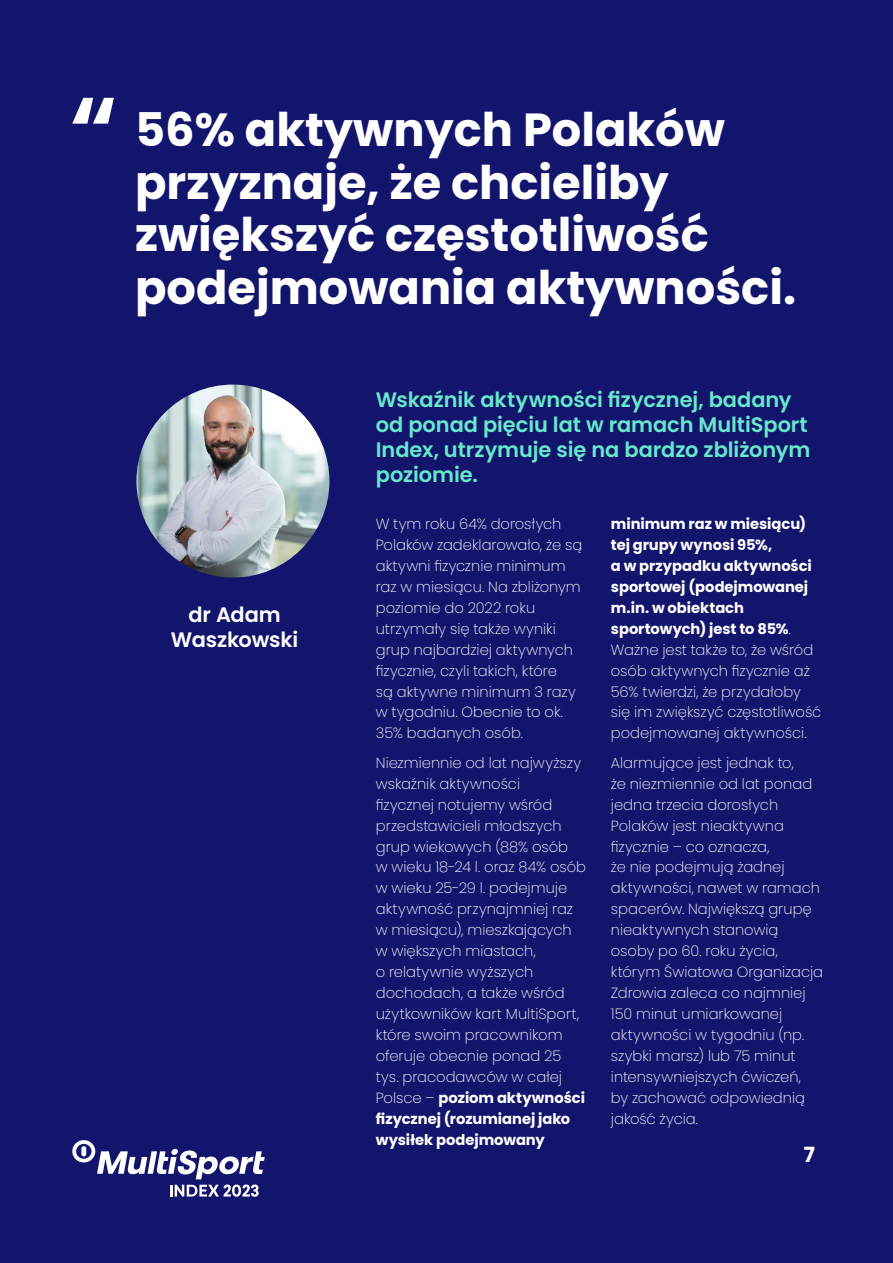
<style>
.page{position:relative;width:893px;height:1263px;background:#13156d}
.page>*{position:absolute;margin:0;border:0;box-sizing:border-box;transform-origin:0 0}
.Cytat_BIG{font:700 46.35px/52.3px "Poppins";color:#fff}
.BODY_heading{font:600 21px/25px "Poppins";letter-spacing:-.005em;color:#66e9ca}
.Expert_name{font:600 21px/25px "Poppins";letter-spacing:-.005em;color:#fff;text-align:center}
.t1{font:700 21px "Poppins";color:#fff}
.BODY_tekst{font:200 14.7px/21px "Poppins";color:#fff}
.s1{font-weight:700}
</style>
<div class="page">
<svg style="left:72px;top:1140px;width:193px;height:57px"></svg>
<img style="left:136px;top:385px;width:193px;height:192px;border-radius:96px">
<svg style="left:72px;top:98px;width:42px;height:26px"></svg>
<p class="Cytat_BIG" style="left:135px;top:104px;width:662px">56% aktywnych Polaków przyznaje, że chcieliby zwiększyć częstotliwość podejmowania aktywności.</p>
<p class="Expert_name" style="left:171px;top:602px;width:129px">dr Adam<br>Waszkowski</p>
<p class="BODY_heading" style="left:376px;top:387px;width:436px">Wskaźnik aktywności fizycznej, badany od ponad pięciu lat w ramach MultiSport<br>Index, utrzymuje się na bardzo zbliżonym poziomie.</p>
<p class="BODY_tekst" style="left:376px;top:513px;width:208px">W tym roku 64% dorosłych<br>Polaków zadeklarowało, że są aktywni fizycznie minimum raz w miesiącu. Na zbliżonym poziomie do 2022 roku utrzymały się także wyniki grup najbardziej aktywnych fizycznie, czyli takich, które<br>są aktywne minimum 3 razy w tygodniu. Obecnie to ok.<br>35% badanych osób.</p>
<p class="BODY_tekst" style="left:376px;top:752px;width:212px">Niezmiennie od lat najwyższy wskaźnik aktywności<br>fizycznej notujemy wśród przedstawicieli młodszych grup wiekowych (88% osób<br>w wieku 18-24 l. oraz 84% osób w wieku 25-29 l. podejmuje aktywność przynajmniej raz w miesiącu), mieszkających w większych miastach,<br>o relatywnie wyższych dochodach, a także wśród użytkowników kart MultiSport, które swoim pracownikom oferuje obecnie ponad 25 tys. pracodawców w całej<br>Polsce – <span class="s1">poziom aktywności fizycznej (rozumianej jako wysiłek podejmowany</span></p>
<p class="BODY_tekst" style="left:611px;top:513px;width:212px"><span class="s1">minimum raz w miesiącu) tej grupy wynosi 95%,<br>a w przypadku aktywności sportowej (podejmowanej m.in. w obiektach sportowych) jest to 85%</span>.<br>Ważne jest także to, że wśród osób aktywnych fizycznie aż<br>56% twierdzi, że przydałoby się im zwiększyć częstotliwość podejmowanej aktywności.</p>
<p class="BODY_tekst" style="left:611px;top:752px;width:214px">Alarmujące jest jednak to,<br>że niezmiennie od lat ponad jedna trzecia dorosłych<br>Polaków jest nieaktywna fizycznie – co oznacza,<br>że nie podejmują żadnej aktywności, nawet w ramach spacerów. Największą grupę nieaktywnych stanowią osoby po 60. roku życia, którym Światowa Organizacja<br>Zdrowia zaleca co najmniej<br>150 minut umiarkowanej aktywności w tygodniu (np. szybki marsz) lub 75 minut intensywniejszych ćwiczeń,<br>by zachować odpowiednią jakość życia.</p>
<h2 class="t1" style="left:804px;top:1142px;width:13px">7</h2>
</div>
